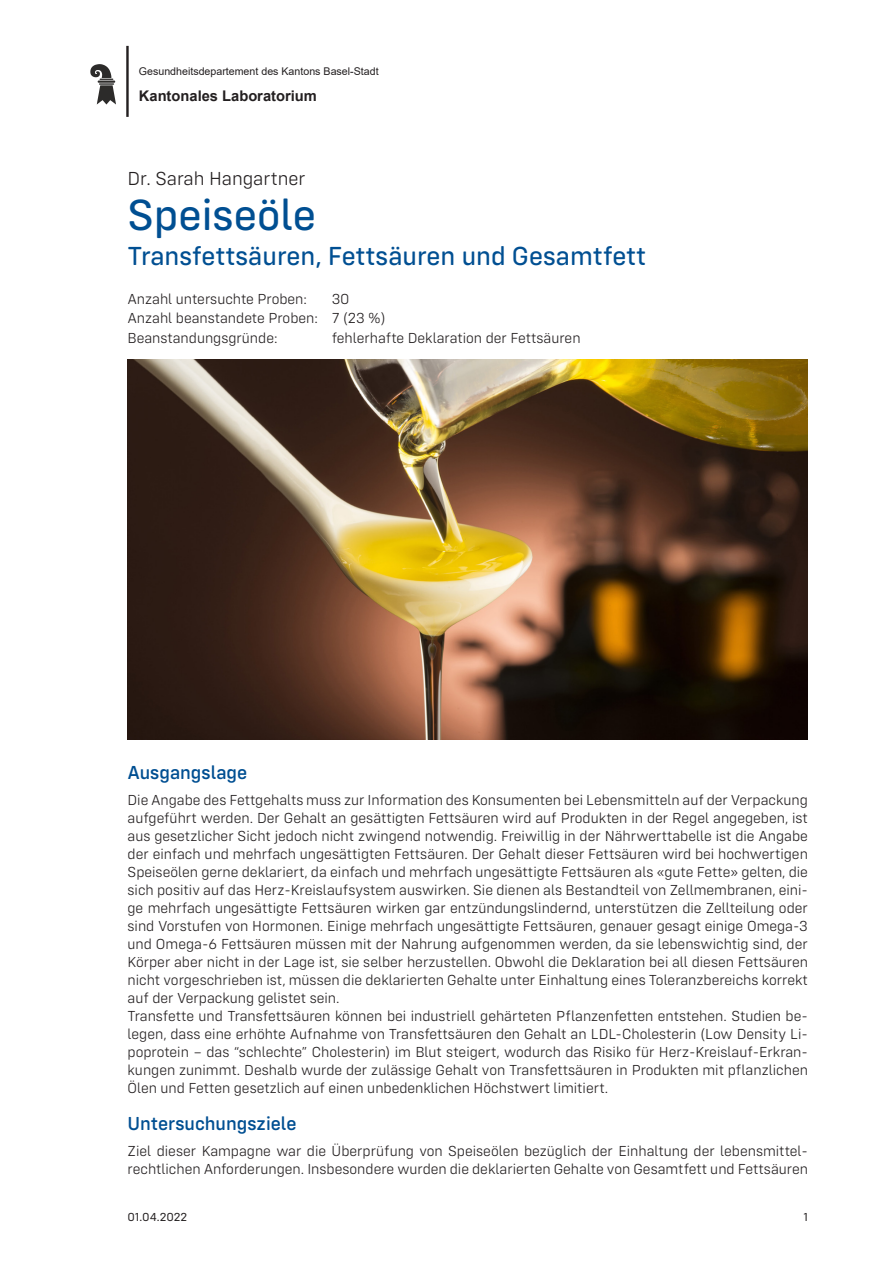
<style>
.page{position:relative;width:893px;height:1263px;background:#fff}
.page>*{position:absolute;margin:0;border:0;box-sizing:border-box;transform-origin:0 0}
.t1{font:45px "Config Rounded Text";color:#004f92}
.Untertitel{font:27px "Config Rounded Text";color:#004f92}
.Zwischentitel{font:500 19.5px "Config Rounded";color:#004f92}
.t2{font:300 19.5px "Config Rounded";color:#231f20}
.Lauftext{font:300 15px/18px "Config Rounded";color:#231f20;text-align:justify}
.Proben{font:300 15px "Config Rounded";color:#231f20}
.t3{font:700 14.7px "Arial";color:#231f20}
.t4{font:12px "Config Rounded";color:#231f20}
.t5{font:10.65px "Arial";color:#231f20}
</style>
<div class="page">
<svg style="left:90px;top:64px;width:26px;height:40px"></svg>
<hr style="left:126px;top:46px;width:3px;height:71px;background:#231f20">
<img style="left:128px;top:360px;width:680px;height:380px">
<p class="t5" style="left:139px;top:64px;width:241px">Gesundheitsdepartement des Kantons Basel-Stadt</p>
<p class="t3" style="left:139px;top:86px;width:180px">Kantonales Laboratorium</p>
<p class="t2" style="left:128px;top:167px;width:179px">Dr. Sarah Hangartner</p>
<p class="t1" style="left:128px;top:189px;width:190px">Speiseöle</p>
<p class="Untertitel" style="left:128px;top:240px;width:520px">Transfettsäuren, Fettsäuren und Gesamtfett</p>
<p class="Proben" style="left:128px;top:290px;width:181px">Anzahl untersuchte Proben:</p>
<p class="Proben" style="left:332px;top:290px;width:19px">30</p>
<p class="Proben" style="left:128px;top:310px;width:260px">Anzahl beanstandete Proben: 7 (23 %)</p>
<p class="Proben" style="left:128px;top:329px;width:152px">Beanstandungsgründe:</p>
<p class="Proben" style="left:332px;top:329px;width:250px">fehlerhafte Deklaration der Fettsäuren</p>
<p class="Zwischentitel" style="left:128px;top:761px;width:121px">Ausgangslage</p>
<p class="Lauftext" style="left:128px;top:791px;width:682px">Die Angabe des Fettgehalts muss zur Information des Konsumenten bei Lebensmitteln auf der Verpackung aufgeführt werden. Der Gehalt an gesättigten Fettsäuren wird auf Produkten in der Regel angegeben, ist aus gesetzlicher Sicht jedoch nicht zwingend notwendig. Freiwillig in der Nährwerttabelle ist die Angabe der einfach und mehrfach ungesättigten Fettsäuren. Der Gehalt dieser Fettsäuren wird bei hochwertigen Speiseölen gerne deklariert, da einfach und mehrfach ungesättigte Fettsäuren als «gute Fette» gelten, die sich positiv auf das Herz-Kreislaufsystem auswirken. Sie dienen als Bestandteil von Zellmembranen, eini&shy;ge mehrfach ungesättigte Fettsäuren wirken gar entzündungslindernd, unterstützen die Zellteilung oder sind Vorstufen von Hormonen. Einige mehrfach ungesättigte Fettsäuren, genauer gesagt einige Omega-3 und Omega-6 Fettsäuren müssen mit der Nahrung aufgenommen werden, da sie lebenswichtig sind, der Körper aber nicht in der Lage ist, sie selber herzustellen. Obwohl die Deklaration bei all diesen Fettsäuren nicht vorgeschrieben ist, müssen die deklarierten Gehalte unter Einhaltung eines Toleranzbereichs korrekt auf der Verpackung gelistet sein.</p>
<p class="Lauftext" style="left:128px;top:1007px;width:682px">Transfette und Transfettsäuren können bei industriell gehärteten Pflanzenfetten entstehen. Studien be&shy;legen, dass eine erhöhte Aufnahme von Transfettsäuren den Gehalt an LDL-Cholesterin (Low Density Li&shy;poprotein – das “schlechte” Cholesterin) im Blut steigert, wodurch das Risiko für Herz-Kreislauf-Erkran&shy;kungen zunimmt. Deshalb wurde der zulässige Gehalt von Transfettsäuren in Produkten mit pflanzlichen Ölen und Fetten gesetzlich auf einen unbedenklichen Höchstwert limitiert.</p>
<p class="Zwischentitel" style="left:128px;top:1112px;width:171px">Untersuchungsziele</p>
<p class="Lauftext" style="left:128px;top:1142px;width:682px">Ziel dieser Kampagne war die Überprüfung von Speiseölen bezüglich der Einhaltung der lebensmittel&shy;rechtlichen Anforderungen. Insbesondere wurden die deklarierten Gehalte von Gesamtfett und Fettsäuren</p>
<p class="t4" style="left:128px;top:1210px;width:61px">01.04.2022</p>
<p class="t4" style="left:803px;top:1210px;width:6px">1</p>
</div>
